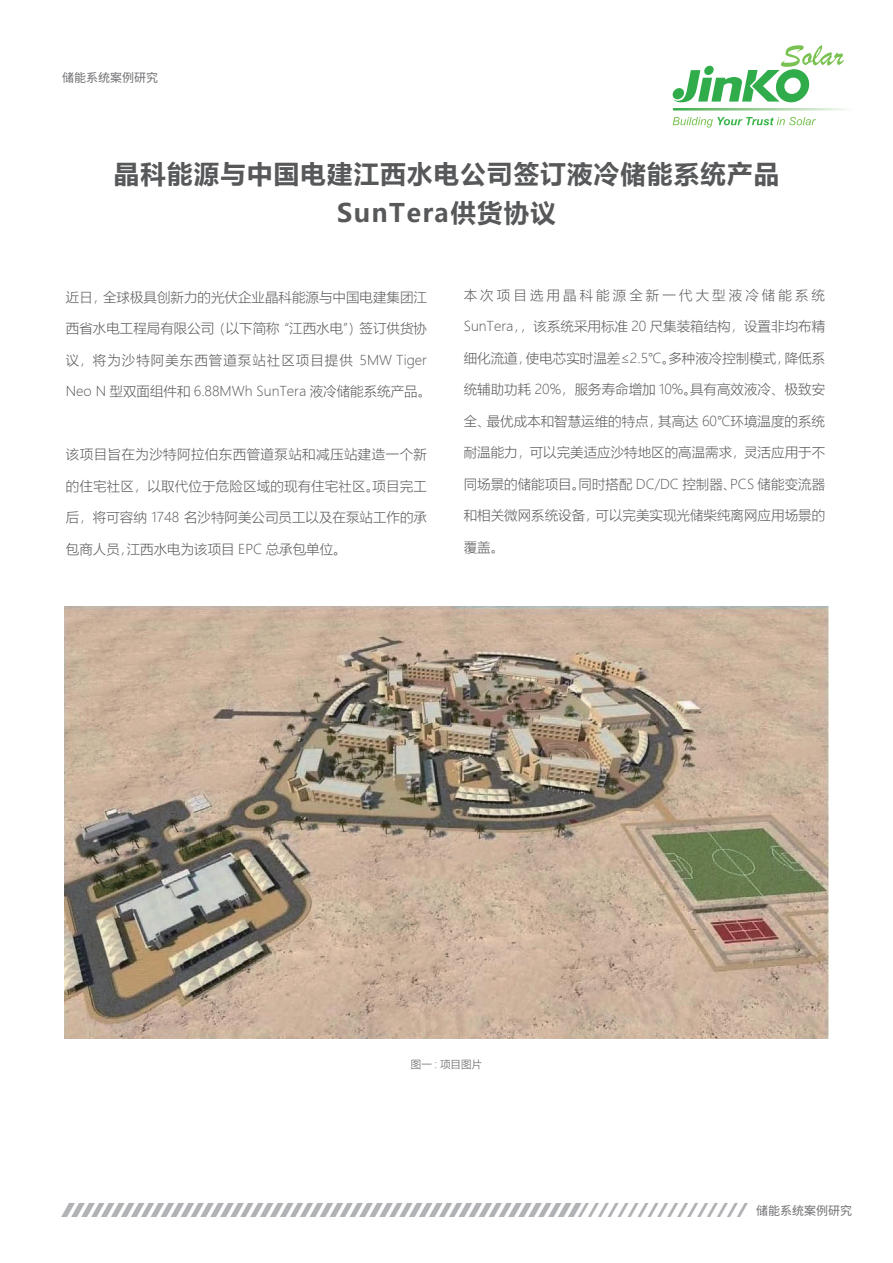
<style>
.page{position:relative;width:893px;height:1263px;background:#fff}
.page>*{position:absolute;margin:0;border:0;box-sizing:border-box;transform-origin:0 0}
.t1{font:700 25.35px/39.5px "Microsoft Ya Hei";letter-spacing:.05em;color:#57585a;text-align:center}
.t2{font:700 16.05px "Microsoft Ya Hei";color:#aeb0b3;scale:1.31 1}
.t3{font:300 13.5px "Microsoft Ya Hei";color:#57585a}
.t4{font:300 13.5px "Microsoft Ya Hei";letter-spacing:.075em;color:#57585a}
.t5{font:300 13.5px "Microsoft Ya Hei";letter-spacing:.03em;color:#57585a}
.t6{font:300 13.5px "Microsoft Ya Hei";letter-spacing:.225em;color:#57585a}
.t7{font:12px "Source Han Sans SC";color:#6c6d70}
.t8{font:300 10.5px "Microsoft Ya Hei";color:#57585a}
.s1{font-family:"Source Han Sans SC";font-weight:400;font-size:12px;color:#6c6d70}
</style>
<div class="page">
<img style="left:65px;top:606px;width:763px;height:433px">
<svg style="left:673px;top:108px;width:181px;height:3px"></svg>
<svg style="left:672px;top:45px;width:172px;height:58px"></svg>
<svg style="left:673px;top:117px;width:143px;height:11px"></svg>
<p class="t7" style="left:62px;top:71px;width:97px">储能系统案例研究</p>
<h1 class="t1" style="left:114px;top:153px;width:667px">晶科能源与中国电建江西水电公司签订液冷储能系统产品<br>SunTera供货协议</h1>
<p class="t3" style="left:66px;top:288px;width:363px">近日，全球极具创新力的光伏企业晶科能源与中国电建集团江</p>
<p class="t3" style="left:66px;top:319px;width:363px">西省水电工程局有限公司（以下简称 “江西水电”）签订供货协</p>
<p class="t4" style="left:66px;top:351px;width:363px">议，将为沙特阿美东西管道泵站社区项目提供 5MW Tiger</p>
<p class="t3" style="left:66px;top:382px;width:367px">Neo N 型双面组件和 6.88MWh SunTera 液冷储能系统产品。</p>
<p class="t5" style="left:66px;top:445px;width:363px">该项目旨在为沙特阿拉伯东西管道泵站和减压站建造一个新</p>
<p class="t3" style="left:66px;top:477px;width:363px">的住宅社区，以取代位于危险区域的现有住宅社区。项目完工</p>
<p class="t3" style="left:66px;top:508px;width:363px">后，将可容纳 1748 名沙特阿美公司员工以及在泵站工作的承</p>
<p class="t3" style="left:66px;top:540px;width:282px">包商人员，江西水电为该项目 EPC 总承包单位。</p>
<p class="t6" style="left:464px;top:286px;width:363px">本次项目选用晶科能源全新一代大型液冷储能系统</p>
<p class="t3" style="left:464px;top:317px;width:363px">SunTera，，该系统采用标准 20 尺集装箱结构，设置非均布精</p>
<p class="t3" style="left:464px;top:349px;width:363px">细化流道，使电芯实时温差≤2.5℃。多种液冷控制模式，降低系</p>
<p class="t3" style="left:464px;top:380px;width:363px">统辅助功耗 20%，服务寿命增加 10%。具有高效液冷、极致安</p>
<p class="t3" style="left:464px;top:412px;width:363px">全、最优成本和智慧运维的特点，其高达 60℃环境温度的系统</p>
<p class="t3" style="left:464px;top:443px;width:363px">耐温能力，可以完美适应沙特地区的高温需求，灵活应用于不</p>
<p class="t3" style="left:464px;top:475px;width:363px">同场景的储能项目。同时搭配 DC/DC 控制器、PCS 储能变流器</p>
<p class="t3" style="left:464px;top:506px;width:363px">和相关微网系统设备，可以完美实现光储柴纯离网应用场景的</p>
<p class="t3" style="left:464px;top:538px;width:42px">覆盖。</p>
<p class="t8" style="left:411px;top:1057px;width:73px">图一 : 项目图片</p>
<p class="t2" style="left:62px;top:1198px;width:604px">///////////////////////////////////////////////////////////////////// <span class="s1">储能系统案例研究</span></p>
<p class="t2" style="left:65px;top:1198px;width:396px">////////////////////////////////////////////////////</p>
</div>
